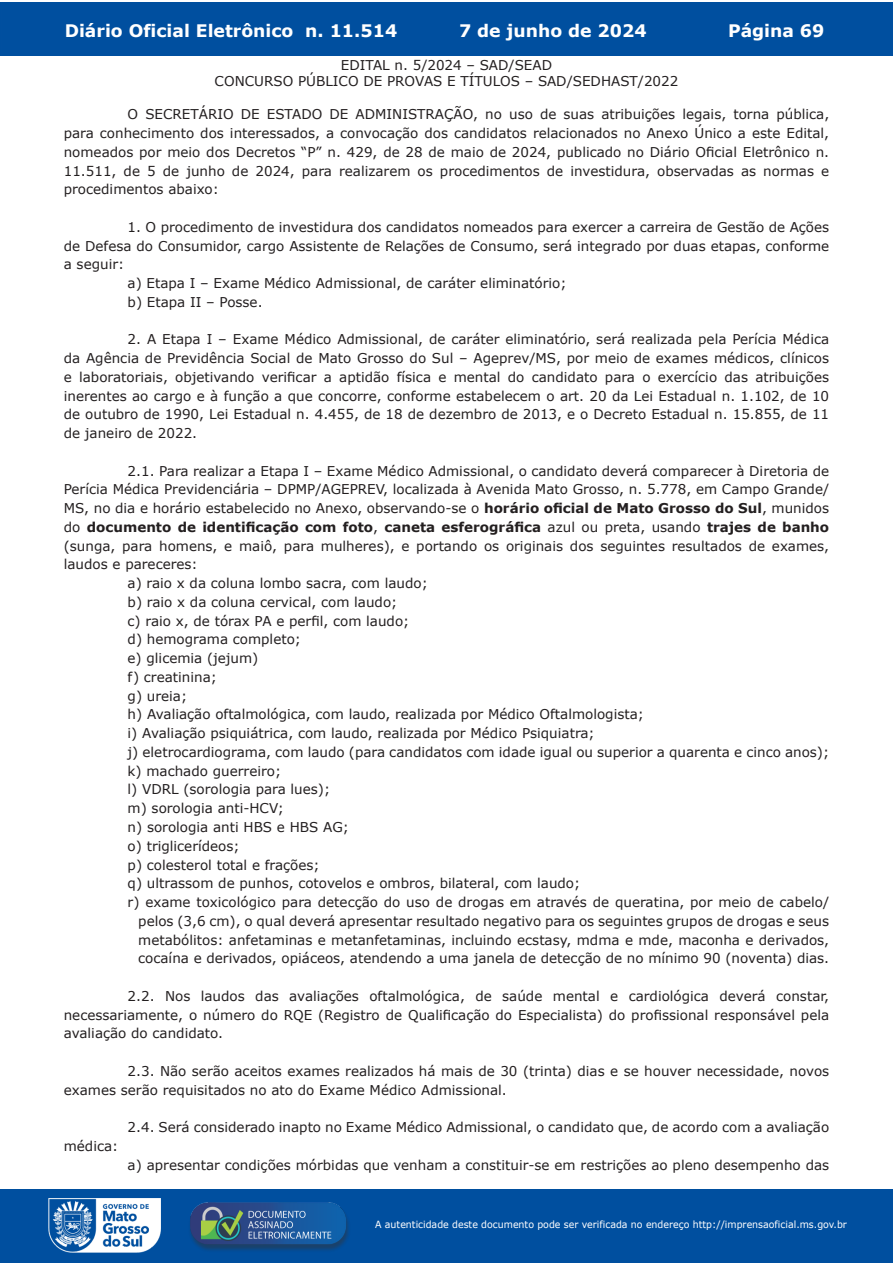
<style>
.page{position:relative;width:893px;height:1263px;background:#fff}
.page>*{position:absolute;margin:0;border:0;box-sizing:border-box;transform-origin:0 0}
.t1{font:700 17.25px "Verdana";color:#fff}
.t2{font:13.5px/18.8px "Verdana";color:#231f20;text-align:justify}
.t3{font:700 13.5px "Verdana";color:#231f20}
.t4{font:9.9px "Verdana";color:#fff;scale:.95 1}
.s1{font-weight:700}
.s2{font-weight:400}
</style>
<div class="page">
<div style="left:0;top:2px;width:893px;height:53px;background:#004f9f"></div>
<div style="left:1px;top:1189px;width:892px;height:74px;background:#004f9f"></div>
<img style="left:49px;top:1198px;width:111px;height:54px">
<img style="left:185px;top:1201px;width:168px;height:54px">
<p class="t1" style="left:65px;top:18px;width:334px">Diário Oficial Eletrônico n. 11.514</p>
<p class="t1" style="left:459px;top:18px;width:189px">7 de junho de 2024</p>
<p class="t1" style="left:728px;top:18px;width:98px">Página 69</p>
<p class="t2" style="left:215px;top:57px;width:465px;line-height:16.5px;text-align:center">EDITAL n. 5/2024 – SAD/SEAD<br>CONCURSO PÚBLICO DE PROVAS E TÍTULOS – SAD/SEDHAST/2022</p>
<p class="t2" style="left:64px;top:105px;width:767px;text-indent:64px">O SECRETÁRIO DE ESTADO DE ADMINISTRAÇÃO, no uso de suas atribuições legais, torna pública, para conhecimento dos interessados, a convocação dos candidatos relacionados no Anexo Único a este Edital, nomeados por meio dos Decretos “P” n. 429, de 28 de maio de 2024, publicado no Diário Oficial Eletrônico n.<br>11.511, de 5 de junho de 2024, para realizarem os procedimentos de investidura, observadas as normas e procedimentos abaixo:</p>
<p class="t2" style="left:128px;top:217px;width:703px">1. O procedimento de investidura dos candidatos nomeados para exercer a carreira de Gestão de Ações</p>
<p class="t2" style="left:64px;top:236px;width:767px">de Defesa do Consumidor, cargo Assistente de Relações de Consumo, será integrado por duas etapas, conforme</p>
<p class="t2" style="left:64px;top:255px;width:62px">a seguir:</p>
<p class="t2" style="left:128px;top:274px;width:440px">a) Etapa I – Exame Médico Admissional, de caráter eliminatório;</p>
<p class="t2" style="left:128px;top:292px;width:136px">b) Etapa II – Posse.</p>
<p class="t2" style="left:64px;top:330px;width:767px;text-indent:64px">2. A Etapa I – Exame Médico Admissional, de caráter eliminatório, será realizada pela Perícia Médica da Agência de Previdência Social de Mato Grosso do Sul – Ageprev/MS, por meio de exames médicos, clínicos e laboratoriais, objetivando verificar a aptidão física e mental do candidato para o exercício das atribuições inerentes ao cargo e à função a que concorre, conforme estabelecem o art. 20 da Lei Estadual n. 1.102, de 10 de outubro de 1990, Lei Estadual n. 4.455, de 18 de dezembro de 2013, e o Decreto Estadual n. 15.855, de 11 de janeiro de 2022.</p>
<p class="t2" style="left:128px;top:461px;width:703px">2.1. Para realizar a Etapa I – Exame Médico Admissional, o candidato deverá comparecer à Diretoria de</p>
<p class="t2" style="left:64px;top:480px;width:767px">Perícia Médica Previdenciária – DPMP/AGEPREV, localizada à Avenida Mato Grosso, n. 5.778, em Campo Grande/</p>
<p class="t2" style="left:64px;top:499px;width:767px">MS, no dia e horário estabelecido no Anexo, observando-se o <span class="s1">horário oficial de Mato Grosso do Sul</span>, munidos</p>
<p class="t3" style="left:64px;top:517px;width:767px"><span class="s2">do</span> documento de identificação com foto<span class="s2">,</span> caneta esferográfica <span class="s2">azul ou preta, usando</span> trajes de banho</p>
<p class="t2" style="left:64px;top:536px;width:767px">(sunga, para homens, e maiô, para mulheres), e portando os originais dos seguintes resultados de exames,</p>
<p class="t2" style="left:64px;top:555px;width:135px">laudos e pareceres:</p>
<p class="t2" style="left:128px;top:574px;width:302px">a) raio x da coluna lombo sacra, com laudo;</p>
<p class="t2" style="left:128px;top:592px;width:271px">b) raio x da coluna cervical, com laudo;</p>
<p class="t2" style="left:128px;top:611px;width:283px">c) raio x, de tórax PA e perfil, com laudo;</p>
<p class="t2" style="left:128px;top:630px;width:175px">d) hemograma completo;</p>
<p class="t2" style="left:128px;top:649px;width:132px">e) glicemia (jejum)</p>
<p class="t2" style="left:128px;top:667px;width:91px">f) creatinina;</p>
<p class="t2" style="left:128px;top:686px;width:61px">g) ureia;</p>
<p class="t2" style="left:128px;top:705px;width:518px">h) Avaliação oftalmológica, com laudo, realizada por Médico Oftalmologista;</p>
<p class="t2" style="left:128px;top:724px;width:469px">i) Avaliação psiquiátrica, com laudo, realizada por Médico Psiquiatra;</p>
<p class="t2" style="left:128px;top:742px;width:703px">j) eletrocardiograma, com laudo (para candidatos com idade igual ou superior a quarenta e cinco anos);</p>
<p class="t2" style="left:128px;top:761px;width:155px">k) machado guerreiro;</p>
<p class="t2" style="left:128px;top:780px;width:204px">l) VDRL (sorologia para lues);</p>
<p class="t2" style="left:128px;top:799px;width:158px">m) sorologia anti-HCV;</p>
<p class="t2" style="left:128px;top:817px;width:223px">n) sorologia anti HBS e HBS AG;</p>
<p class="t2" style="left:128px;top:836px;width:114px">o) triglicerídeos;</p>
<p class="t2" style="left:128px;top:855px;width:194px">p) colesterol total e frações;</p>
<p class="t2" style="left:128px;top:874px;width:454px">q) ultrassom de punhos, cotovelos e ombros, bilateral, com laudo;</p>
<p class="t2" style="left:128px;top:892px;width:703px">r) exame toxicológico para detecção do uso de drogas em através de queratina, por meio de cabelo/</p>
<p class="t2" style="left:138px;top:911px;width:692px">pelos (3,6 cm), o qual deverá apresentar resultado negativo para os seguintes grupos de drogas e seus</p>
<p class="t2" style="left:138px;top:930px;width:692px">metabólitos: anfetaminas e metanfetaminas, incluindo ecstasy, mdma e mde, maconha e derivados,</p>
<p class="t2" style="left:138px;top:949px;width:692px">cocaína e derivados, opiáceos, atendendo a uma janela de detecção de no mínimo 90 (noventa) dias.</p>
<p class="t2" style="left:64px;top:986px;width:767px;text-indent:64px">2.2. Nos laudos das avaliações oftalmológica, de saúde mental e cardiológica deverá constar, necessariamente, o número do RQE (Registro de Qualificação do Especialista) do profissional responsável pela avaliação do candidato.</p>
<p class="t2" style="left:64px;top:1061px;width:767px;text-indent:64px">2.3. Não serão aceitos exames realizados há mais de 30 (trinta) dias e se houver necessidade, novos exames serão requisitados no ato do Exame Médico Admissional.</p>
<p class="t2" style="left:128px;top:1117px;width:703px">2.4. Será considerado inapto no Exame Médico Admissional, o candidato que, de acordo com a avaliação</p>
<p class="t2" style="left:64px;top:1136px;width:56px">médica:</p>
<p class="t2" style="left:128px;top:1155px;width:703px">a) apresentar condições mórbidas que venham a constituir-se em restrições ao pleno desempenho das</p>
<p class="t4" style="left:375px;top:1218px;width:498px">A autenticidade deste documento pode ser verificada no endereço http://imprensaoficial.ms.gov.br</p>
</div>
